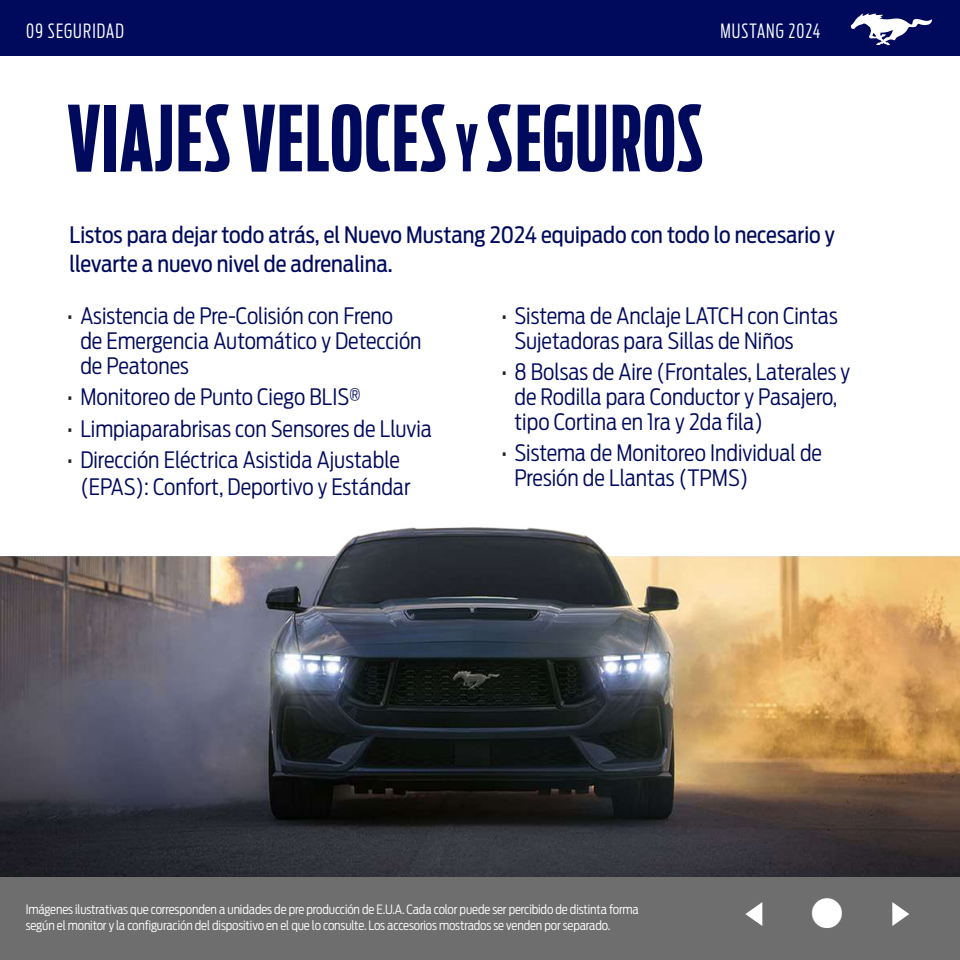
<style>
.page{position:relative;width:960px;height:960px;background:#fff}
.page>*{position:absolute;margin:0;border:0;box-sizing:border-box;transform-origin:0 0}
.t1{font:700 90px "Ford Antenna Comp";letter-spacing:.02em;color:#000a5c}
.t2{font:38.25px "Webdings";color:#fff;scale:1.42 1}
.t3{font:300 22.5px/24.8px "Ford Antenna Cond";color:#000a5c}
.t4{font:22.5px/28.5px "Ford Antenna Cond";color:#000a5c}
.t5{font:300 19.5px "Ford Antenna Extra Cond";letter-spacing:.06em;color:#fff}
.t6{font:300 12.75px/15.3px "Ford Antenna Cond";letter-spacing:-.01em;color:#fff}
.s1{font-size:63.75px}
.s2{color:#231f20}
</style>
<div class="page">
<img style="left:0;top:527px;width:960px;height:351px">
<div style="left:0;top:878px;width:960px;height:82px;background:#6e6e6e"></div>
<div style="left:0;top:0;width:960px;height:56px;background:#000a5c"></div>
<svg style="left:851px;top:13px;width:81px;height:32px"></svg>
<p class="t5" style="left:26px;top:14px;width:99px">09 SEGURIDAD</p>
<p class="t5" style="left:720px;top:15px;width:101px">MUSTANG 2024</p>
<h1 class="t1" style="left:68px;top:61px;width:638px">VIAJES VELOCES <span class="s1">Y</span> SEGUROS</h1>
<p class="t4" style="left:70px;top:218px;width:767px">Listos para dejar todo atrás, el Nuevo Mustang 2024 equipado con todo lo necesario y llevarte a nuevo nivel de adrenalina.</p>
<p class="t3" style="left:515px;top:301px;width:325px;text-indent:-14px"><span class="s2">•</span> Sistema de Anclaje LATCH con Cintas<br>Sujetadoras para Sillas de Niños</p>
<p class="t3" style="left:515px;top:357px;width:337px;text-indent:-14px"><span class="s2">•</span> 8 Bolsas de Aire (Frontales, Laterales y de Rodilla para Conductor y Pasajero, tipo Cortina en 1ra y 2da fila)</p>
<p class="t3" style="left:515px;top:438px;width:309px;text-indent:-14px"><span class="s2">•</span> Sistema de Monitoreo Individual de<br>Presión de Llantas (TPMS)</p>
<p class="t3" style="left:80px;top:301px;width:343px;text-indent:-13px"><span class="s2">•</span> Asistencia de Pre-Colisión con Freno<br>de Emergencia Automático y Detección de Peatones</p>
<p class="t3" style="left:67px;top:382px;width:296px"><span class="s2">•</span> Monitoreo de Punto Ciego BLIS®</p>
<p class="t3" style="left:67px;top:413px;width:367px"><span class="s2">•</span> Limpiaparabrisas con Sensores de Lluvia</p>
<p class="t3" style="left:67px;top:444px;width:345px;line-height:27px;text-align:center"><span class="s2">•</span> Dirección Eléctrica Asistida Ajustable (EPAS): Confort, Deportivo y Estándar</p>
<p class="t6" style="left:26px;top:901px;width:615px">Imágenes ilustrativas que corresponden a unidades de pre producción de E.U.A. Cada color puede ser percibido de distinta forma según el monitor y la configuración del dispositivo en el que lo consulte. Los accesorios mostrados se venden por separado.</p>
<h2 class="t2" style="left:732px;top:895px;width:138px">✓■ ✔</h2>
</div>
